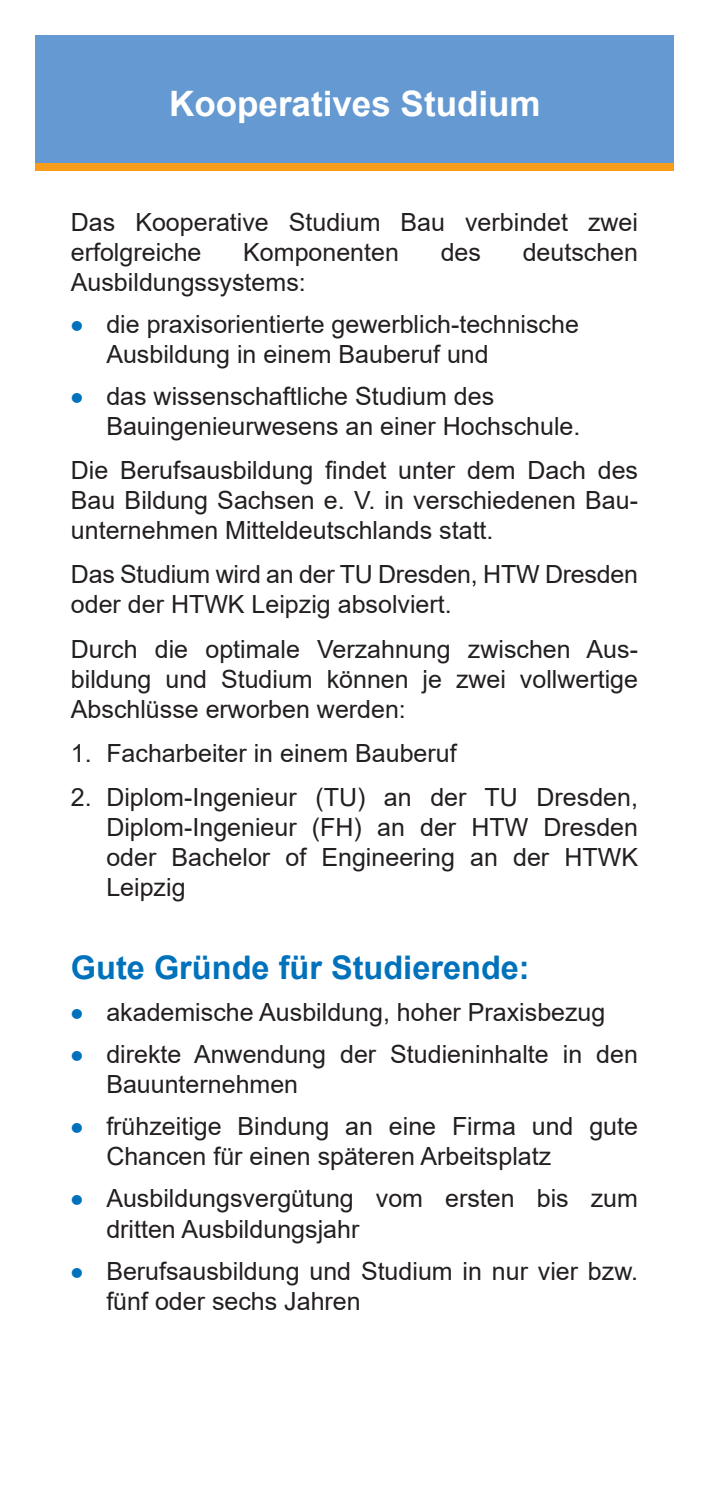
<style>
.page{position:relative;width:709px;height:1489px;background:#fff}
.page>*{position:absolute;margin:0;border:0;box-sizing:border-box;transform-origin:0 0}
.t1{font:700 35px "Arial";color:#fff}
.t2{font:700 32.5px "Arial";color:#0072bc}
.t3{font:25px/30px "Arial";color:#231f20}
.s1{font-weight:700;font-size:35px;color:#0072bc}
</style>
<div class="page">
<div style="left:35px;top:163px;width:638px;height:7px;background:#f89c1c"></div>
<div style="left:35px;top:35px;width:638px;height:128px;background:#6599d1"></div>
<h1 class="t1" style="left:169px;top:79px;width:373px">Kooperatives Studium</h1>
<p class="t3" style="left:71px;top:207px;width:568px">Das Kooperative Studium Bau verbindet zwei erfolgreiche</p>
<p class="t3" style="left:243px;top:237px;width:157px">Komponenten</p>
<p class="t3" style="left:440px;top:237px;width:42px">des</p>
<p class="t3" style="left:522px;top:237px;width:117px">deutschen</p>
<p class="t3" style="left:71px;top:267px;width:236px">Ausbildungssystems:</p>
<p class="t3" style="left:106px;top:309px;width:474px;text-indent:-35px"><span class="s1">•</span> die praxisorientierte gewerblich-technische<br>Ausbildung in einem Bauberuf und</p>
<p class="t3" style="left:106px;top:381px;width:475px;text-indent:-35px"><span class="s1">•</span> das wissenschaftliche Studium des<br>Bauingenieurwesens an einer Hochschule.</p>
<p class="t3" style="left:71px;top:455px;width:568px;text-align:justify">Die Berufsausbildung findet unter dem Dach des Bau Bildung Sachsen e. V. in verschiedenen Bau&shy;unternehmen Mitteldeutschlands statt.</p>
<p class="t3" style="left:71px;top:559px;width:568px">Das Studium wird an der TU Dresden, HTW Dresden oder der HTWK Leipzig absolviert.</p>
<p class="t3" style="left:71px;top:633px;width:568px;text-align:justify">Durch die optimale Verzahnung zwischen Aus&shy;bildung und Studium können je zwei vollwertige Abschlüsse erworben werden:</p>
<p class="t3" style="left:71px;top:738px;width:387px">1. Facharbeiter in einem Bauberuf</p>
<p class="t3" style="left:106px;top:782px;width:533px;text-align:justify;text-indent:-35px">2. Diplom-Ingenieur (TU) an der TU Dresden, Diplom-Ingenieur (FH) an der HTW Dresden oder Bachelor of Engineering an der HTWK Leipzig</p>
<h2 class="t2" style="left:71px;top:945px;width:460px">Gute Gründe für Studierende:</h2>
<p class="t3" style="left:71px;top:997px;width:536px"><span class="s1">•</span> akademische Ausbildung, hoher Praxisbezug</p>
<p class="t3" style="left:106px;top:1039px;width:533px;text-indent:-35px"><span class="s1">•</span> direkte Anwendung der Studieninhalte in den<br>Bauunternehmen</p>
<p class="t3" style="left:106px;top:1111px;width:533px;text-indent:-35px"><span class="s1">•</span> frühzeitige Bindung an eine Firma und gute<br>Chancen für einen späteren Arbeitsplatz</p>
<p class="t3" style="left:106px;top:1183px;width:533px;text-indent:-35px"><span class="s1">•</span> Ausbildungsvergütung vom ersten bis zum dritten Ausbildungsjahr</p>
<p class="t3" style="left:106px;top:1255px;width:533px;text-indent:-35px"><span class="s1">•</span> Berufsausbildung und Studium in nur vier bzw. fünf oder sechs Jahren</p>
</div>
